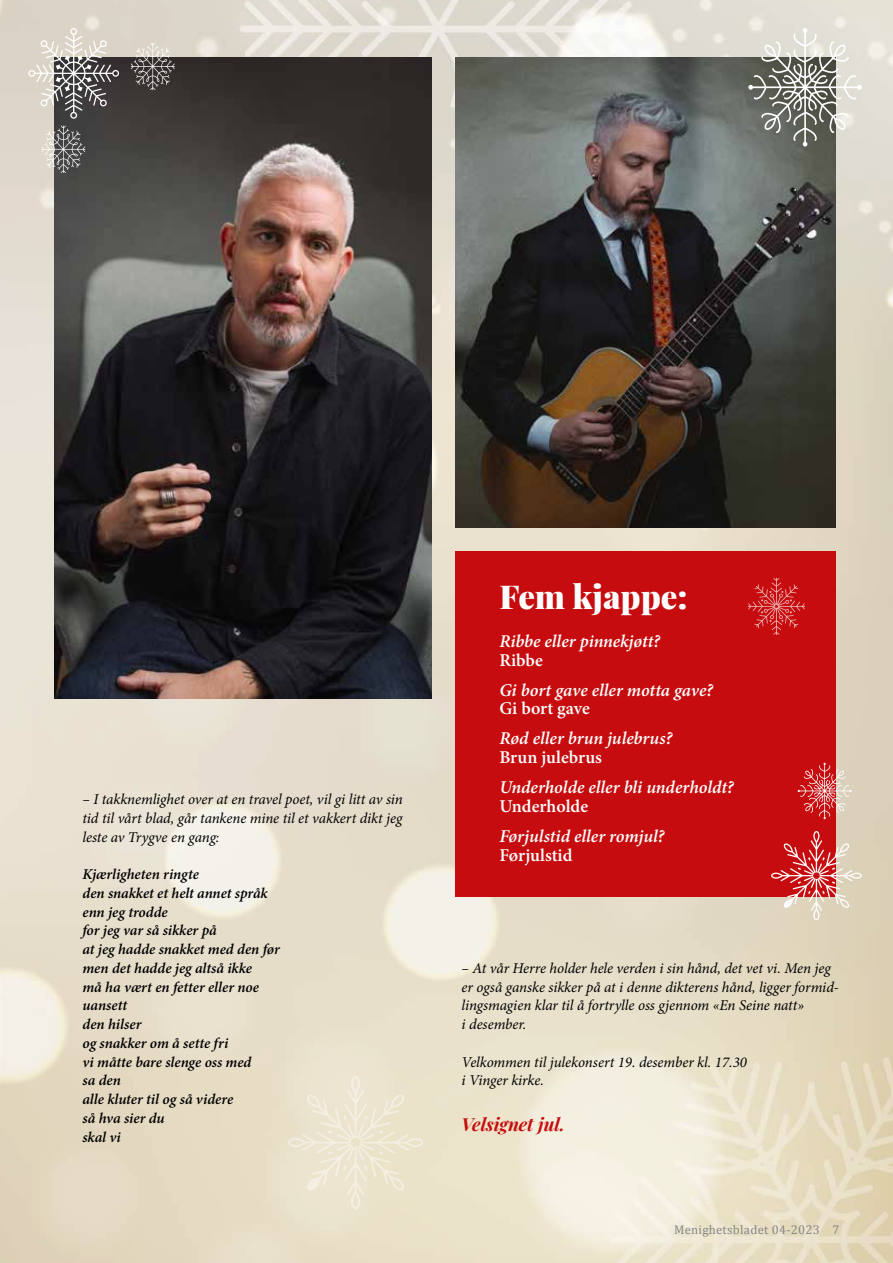
<style>
.page{position:relative;width:893px;height:1263px;background:#fff}
.page>*{position:absolute;margin:0;border:0;box-sizing:border-box;transform-origin:0 0}
.t1{font:900 33px "Playfair Display";color:#fff}
.t2{font:italic 600 18px "Minion Pro";letter-spacing:-.005em;color:#fff}
.t3{font:600 18px "Minion Pro";color:#fff}
.t4{font:italic 700 18px "Playfair Display";color:#c60c0e}
.t5{font:italic 15px/18.8px "Minion Pro";letter-spacing:-.005em;color:#000}
.t6{font:italic 600 15px/18.8px "Minion Pro";letter-spacing:-.005em;color:#000}
.t7{font:12.75px "Cambria";letter-spacing:.02em;color:#878787}
</style>
<div class="page">
<img style="left:133px;top:0;width:760px;height:542px">
<img style="left:133px;top:542px;width:760px;height:721px">
<img style="left:1px;top:542px;width:132px;height:721px">
<img style="left:0;top:0;width:1px;height:549px">
<img style="left:0;top:549px;width:1px;height:619px">
<img style="left:0;top:1168px;width:1px;height:95px">
<div style="left:456px;top:551px;width:380px;height:346px;background:#c60c0e"></div>
<img style="left:456px;top:57px;width:380px;height:470px">
<img style="left:54px;top:57px;width:377px;height:641px">
<svg style="left:0;top:966px;width:1px;height:119px"></svg>
<svg style="left:28px;top:28px;width:91px;height:91px;background:#a39e99"></svg>
<svg style="left:131px;top:43px;width:44px;height:47px;background:#807b76"></svg>
<svg style="left:41px;top:125px;width:44px;height:48px;background:#888582"></svg>
<svg style="left:748px;top:28px;width:114px;height:119px;background:#a6a69f"></svg>
<svg style="left:771px;top:831px;width:91px;height:89px"></svg>
<svg style="left:798px;top:763px;width:54px;height:56px"></svg>
<svg style="left:748px;top:578px;width:57px;height:57px"></svg>
<svg style="left:288px;top:1076px;width:135px;height:133px;background:#ece4cf"></svg>
<p class="t5" style="left:82px;top:790px;width:322px;text-align:justify">– I takknemlighet over at en travel poet, vil gi litt av sin tid til vårt blad, går tankene mine til et vakkert dikt jeg leste av Trygve en gang:</p>
<p class="t6" style="left:82px;top:865px;width:199px">Kjærligheten ringte<br>den snakket et helt annet språk enn jeg trodde<br>for jeg var så sikker på<br>at jeg hadde snakket med den før men det hadde jeg altså ikke<br>må ha vært en fetter eller noe uansett<br>den hilser<br>og snakker om å sette fri<br>vi måtte bare slenge oss med<br>sa den<br>alle kluter til og så videre<br>så hva sier du<br>skal vi</p>
<h1 class="t1" style="left:499px;top:571px;width:190px">Fem kjappe:</h1>
<p class="t2" style="left:499px;top:628px;width:162px">Ribbe eller pinnekjøtt?</p>
<p class="t3" style="left:499px;top:647px;width:45px">Ribbe</p>
<p class="t2" style="left:499px;top:677px;width:215px">Gi bort gave eller motta gave?</p>
<p class="t3" style="left:499px;top:696px;width:92px">Gi bort gave</p>
<p class="t2" style="left:499px;top:726px;width:174px">Rød eller brun julebrus?</p>
<p class="t3" style="left:499px;top:745px;width:104px">Brun julebrus</p>
<p class="t2" style="left:499px;top:775px;width:236px">Underholde eller bli underholdt?</p>
<p class="t3" style="left:499px;top:794px;width:90px">Underholde</p>
<p class="t2" style="left:499px;top:824px;width:167px">Førjulstid eller romjul?</p>
<p class="t3" style="left:499px;top:842px;width:75px">Førjulstid</p>
<p class="t5" style="left:462px;top:959px;width:379px">– At vår Herre holder hele verden i sin hånd, det vet vi. Men jeg er også ganske sikker på at i denne dikterens hånd, ligger formid&shy;lingsmagien klar til å fortrylle oss gjennom «En Seine natt»<br>i desember.</p>
<p class="t5" style="left:462px;top:1052px;width:287px">Velkommen til julekonsert 19. desember kl. 17.30 i Vinger kirke.</p>
<p class="t4" style="left:462px;top:1110px;width:105px">Velsignet jul.</p>
<p class="t7" style="left:674px;top:1222px;width:167px">Menighetsbladet 04-2023 7</p>
</div>
